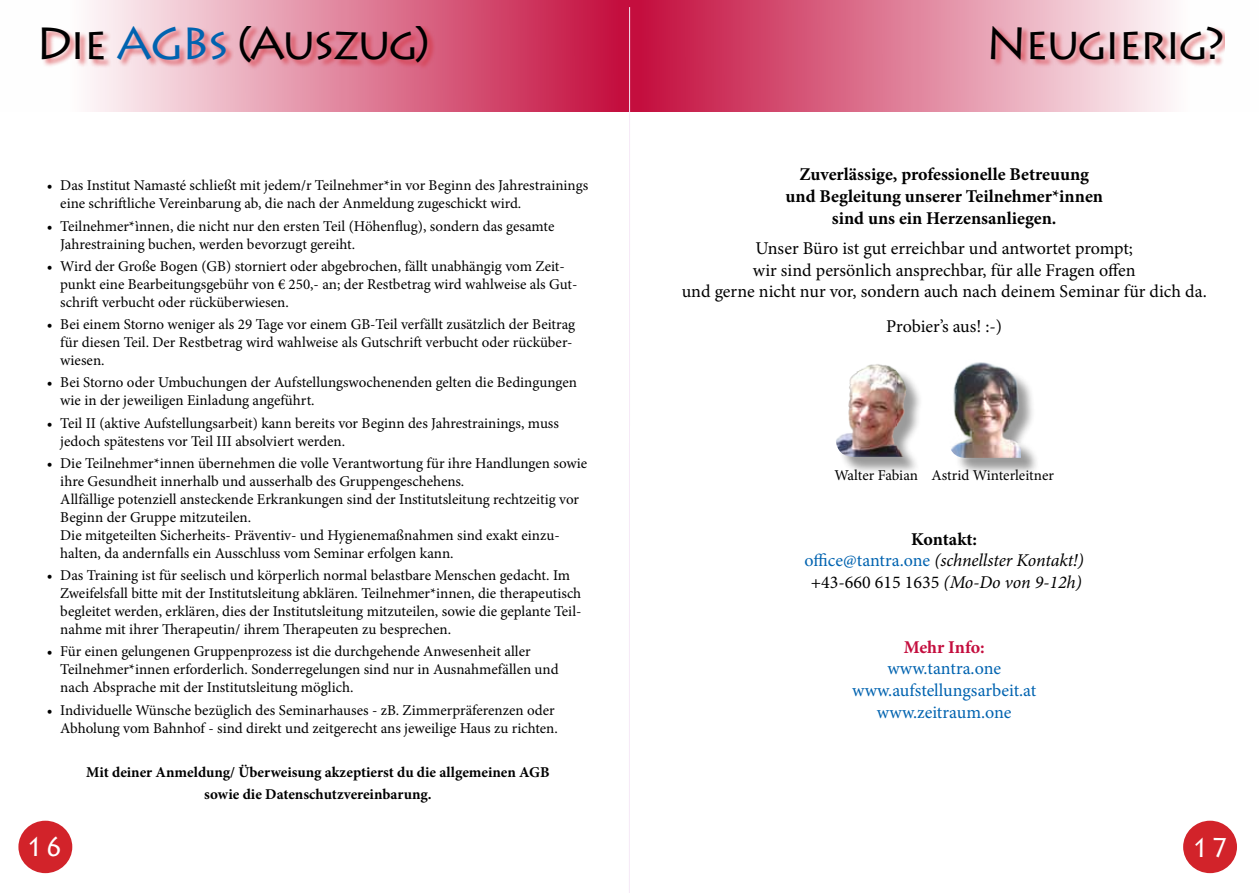
<style>
.page{position:relative;width:1259px;height:893px;background:#fff}
.page>*{position:absolute;margin:0;border:0;box-sizing:border-box;transform-origin:0 0}
.t1{font:45px "Lithos Pro";letter-spacing:-.05em;color:#000}
.t2{font:27px "Lithos Pro";color:#fff}
.t3{font:18px/21.6px "Minion Pro";letter-spacing:-.005em;color:#000;text-align:center}
.t4{font:700 18px/21.6px "Minion Pro";color:#000;text-align:center}
.t5{font:italic 18px/21.6px "Minion Pro";letter-spacing:-.01em;color:#000;text-align:center}
.t6{font:18px/21.6px "Minion Pro";letter-spacing:.01em;color:#0063b0;text-align:center}
.t7{font:700 18px "Minion Pro";color:#c40e3e}
.t8{font:15px/18px "Minion Pro";letter-spacing:-.005em;color:#000}
.t9{font:700 15px/22.2px "Minion Pro";color:#000;text-align:center}
.s1{color:#0063b0}
.s2{font-weight:700;font-style:normal}
.s3{font-style:normal;color:#0063b0}
.s4{font-style:normal}
</style>
<div class="page">
<div style="left:0;top:0;width:629px;height:112px;background:linear-gradient(to right,#fff,#c40d3d)"></div>
<div style="left:42px;top:26px;width:394px;height:45px;background:#d2232a;opacity:.59"></div>
<div style="left:18px;top:821px;width:54px;height:52px;background:#d2232a;border-radius:50%"></div>
<div style="left:629px;top:0;width:630px;height:112px;background:linear-gradient(to right,#c30c3d,#fff)"></div>
<div style="left:991px;top:26px;width:234px;height:42px;background:#d2232a;opacity:.59"></div>
<div style="left:1183px;top:821px;width:54px;height:52px;background:#d2232a;border-radius:50%"></div>
<hr style="left:629px;top:7px;width:1px;height:886px;background:#f6e9f7">
<div style="left:838px;top:367px;width:86px;height:109px;background:#000;opacity:.4"></div>
<img style="left:836px;top:364px;width:72px;height:93px">
<div style="left:954px;top:365px;width:86px;height:112px;background:#000;opacity:.4"></div>
<img style="left:951px;top:362px;width:70px;height:96px">
<h1 class="t1" style="left:35px;top:18px;width:395px">Die <span class="s1">AGBs</span> (Auszug)</h1>
<p class="t8" style="left:60px;top:177px;width:529px;text-indent:-13px">• Das Institut Namasté schließt mit jedem/r Teilnehmer*in vor Beginn des Jahrestrainings eine schriftliche Vereinbarung ab, die nach der Anmeldung zugeschickt wird.</p>
<p class="t8" style="left:60px;top:217px;width:495px;text-indent:-13px">• Teilnehmer*ìnnen, die nicht nur den ersten Teil (Höhenflug), sondern das gesamte<br>Jahrestraining buchen, werden bevorzugt gereiht.</p>
<p class="t8" style="left:60px;top:257px;width:518px;text-indent:-13px">• Wird der Große Bogen (GB) storniert oder abgebrochen, fällt unabhängig vom Zeit&shy;punkt eine Bearbeitungsgebühr von € 250,- an; der Restbetrag wird wahlweise als Gut&shy;schrift verbucht oder rücküberwiesen.</p>
<p class="t8" style="left:60px;top:315px;width:516px;text-indent:-13px">• Bei einem Storno weniger als 29 Tage vor einem GB-Teil verfällt zusätzlich der Beitrag für diesen Teil. Der Restbetrag wird wahlweise als Gutschrift verbucht oder rücküber&shy;wiesen.</p>
<p class="t8" style="left:60px;top:374px;width:518px;text-indent:-13px">• Bei Storno oder Umbuchungen der Aufstellungswochenenden gelten die Bedingungen wie in der jeweiligen Einladung angeführt.</p>
<p class="t8" style="left:60px;top:414px;width:500px;text-indent:-13px">• Teil II (aktive Aufstellungsarbeit) kann bereits vor Beginn des Jahrestrainings, muss jedoch spätestens vor Teil III absolviert werden.</p>
<p class="t8" style="left:60px;top:454px;width:528px;text-indent:-13px">• Die Teilnehmer*innen übernehmen die volle Verantwortung für ihre Handlungen sowie ihre Gesundheit innerhalb und ausserhalb des Gruppengeschehens.<br>Allfällige potenziell ansteckende Erkrankungen sind der Institutsleitung rechtzeitig vor Beginn der Gruppe mitzuteilen.<br>Die mitgeteilten Sicherheits- Präventiv- und Hygienemaßnahmen sind exakt einzu&shy;halten, da andernfalls ein Ausschluss vom Seminar erfolgen kann.</p>
<p class="t8" style="left:60px;top:566px;width:523px;text-indent:-13px">• Das Training ist für seelisch und körperlich normal belastbare Menschen gedacht. Im Zweifelsfall bitte mit der Institutsleitung abklären. Teilnehmer*innen, die therapeutisch begleitet werden, erklären, dies der Institutsleitung mitzuteilen, sowie die geplante Teil&shy;nahme mit ihrer Therapeutin/ ihrem Therapeuten zu besprechen.</p>
<p class="t8" style="left:60px;top:643px;width:500px;text-indent:-13px">• Für einen gelungenen Gruppenprozess ist die durchgehende Anwesenheit aller<br>Teilnehmer*innen erforderlich. Sonderregelungen sind nur in Ausnahmefällen und nach Absprache mit der Institutsleitung möglich.</p>
<p class="t8" style="left:47px;top:701px;width:512px;text-align:right">• Individuelle Wünsche bezüglich des Seminarhauses - zB. Zimmerpräferenzen oder<br>Abholung vom Bahnhof - sind direkt und zeitgerecht ans jeweilige Haus zu richten.</p>
<p class="t9" style="left:86px;top:761px;width:465px">Mit deiner Anmeldung/ Überweisung akzeptierst du die allgemeinen AGB sowie die Datenschutzvereinbarung.</p>
<h2 class="t2" style="left:25px;top:831px;width:40px">16</h2>
<h1 class="t1" style="left:986px;top:18px;width:240px">Neugierig?</h1>
<p class="t4" style="left:785px;top:164px;width:319px">Zuverlässige, professionelle Betreuung und Begleitung unserer Teilnehmer*innen sind uns ein Herzensanliegen.</p>
<p class="t3" style="left:682px;top:238px;width:526px">Unser Büro ist gut erreichbar und antwortet prompt;<br>wir sind persönlich ansprechbar, für alle Fragen offen<br>und gerne nicht nur vor, sondern auch nach deinem Seminar für dich da.</p>
<p class="t3" style="left:886px;top:316px;width:117px">Probier’s aus! :-)</p>
<p class="t8" style="left:834px;top:466px;width:221px">Walter Fabian Astrid Winterleitner</p>
<p class="t5" style="left:804px;top:528px;width:281px"><span class="s2">Kontakt:<br></span><span class="s3">office@tantra.one</span> (schnellster Kontakt!) <span class="s4">+43-660 615 1635</span> (Mo-Do von 9-12h)</p>
<p class="t7" style="left:903px;top:634px;width:82px">Mehr Info:</p>
<p class="t6" style="left:852px;top:658px;width:186px">www.tantra.one www.aufstellungsarbeit.at www.zeitraum.one</p>
<h2 class="t2" style="left:1191px;top:832px;width:40px">17</h2>
</div>
